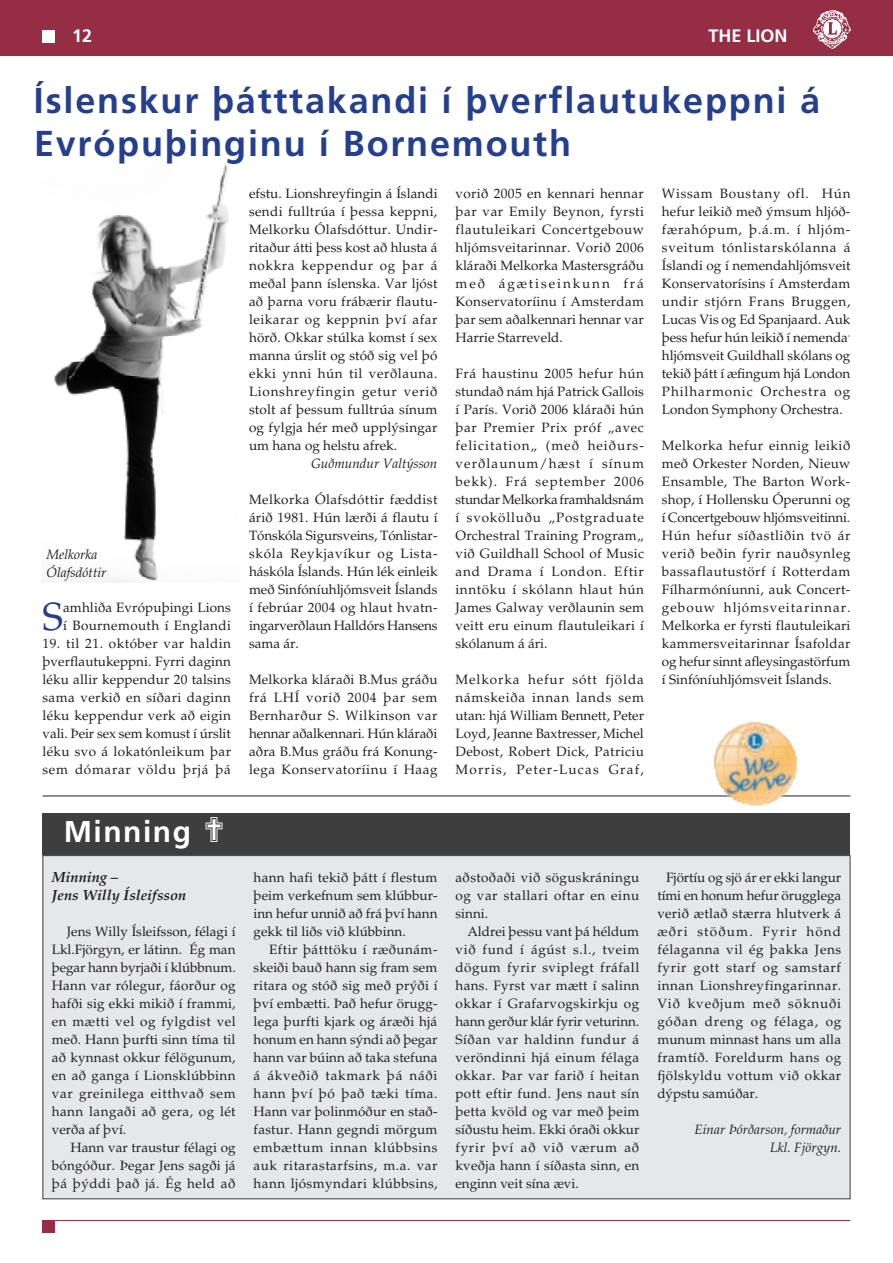
<style>
.page{position:relative;width:893px;height:1263px;background:#fff}
.page>*{position:absolute;margin:0;border:0;box-sizing:border-box;transform-origin:0 0}
.t1{font:39.15px "Palatino";color:#253f8e}
.t2{font:700 36px/43.2px "Frutiger";letter-spacing:.05em;color:#253f8e}
.t3{font:700 30px "Frutiger";letter-spacing:.05em;color:#fff}
.t4{font:700 18px "Frutiger";color:#fff}
.t5{font:italic 700 14.7px/18px "Palatino";color:#231f20}
.t6{font:13.5px/18px "Palatino";letter-spacing:.015em;color:#231f20;text-align:justify}
.t7{font:italic 13.5px/18px "Palatino";color:#231f20;text-align:right}
</style>
<div class="page">
<div style="left:0;top:0;width:893px;height:55px;background:#952e45"></div>
<hr style="left:43px;top:1220px;width:807px;height:1px;background:#952e45">
<div style="left:43px;top:1220px;width:12px;height:13px;background:#952e45"></div>
<div style="left:43px;top:30px;width:12px;height:13px;background:#fff"></div>
<img style="left:813px;top:10px;width:38px;height:39px">
<img style="left:54px;top:164px;width:175px;height:419px">
<hr style="left:43px;top:795px;width:807px;height:1px;background:#231f20">
<div style="left:43px;top:813px;width:807px;height:43px;background:#3e3e3f"></div>
<div style="left:43px;top:855px;width:807px;height:344px;background:#e6e7e9"></div>
<img style="left:714px;top:722px;width:83px;height:83px">
<h3 class="t4" style="left:72px;top:26px;width:22px">12</h3>
<h3 class="t4" style="left:708px;top:26px;width:81px">THE LION</h3>
<h2 class="t2" style="left:34px;top:79px;width:788px">Íslenskur þátttakandi í þverflautukeppni á<br>Evrópuþinginu í Bornemouth</h2>
<p class="t7" style="left:47px;top:546px;width:61px;text-align:left">Melkorka<br>Ólafsdóttir</p>
<h1 class="t1" style="left:43px;top:594px;width:22px">S</h1>
<p class="t6" style="left:63px;top:599px;width:169px">amhliða Evrópuþingi Lions í Bournemouth í Englandi</p>
<p class="t6" style="left:43px;top:635px;width:190px">19. til 21. október var haldin þver-flautukeppni. Fyrri daginn léku allir keppendur 20 talsins sama verkið en síðari daginn léku keppendur verk að eigin vali. Þeir sex sem komust í úrslit léku svo á lokatónleikum þar sem dómarar völdu þrjá þá</p>
<p class="t6" style="left:249px;top:185px;width:190px">efstu. Lionshreyfingin á Íslandi sendi fulltrúa í þessa keppni, Melkorku Ólafsdóttur. Undir&shy;ritaður átti þess kost að hlusta á nokkra keppendur og þar á meðal þann íslenska. Var ljóst að þarna voru frábærir flautu&shy;leikarar og keppnin því afar hörð. Okkar stúlka komst í sex manna úrslit og stóð sig vel þó ekki ynni hún til verðlauna.<br>Lionshreyfingin getur verið stolt af þessum fulltrúa sínum og fylgja hér með upplýsingar um hana og helstu afrek.</p>
<p class="t7" style="left:311px;top:455px;width:128px">Guðmundur Valtýsson</p>
<p class="t6" style="left:249px;top:491px;width:190px">Melkorka Ólafsdóttir fæddist árið 1981. Hún lærði á flautu í Tónskóla Sigursveins, Tónlistar&shy;skóla Reykjavíkur og Lista&shy;háskóla Íslands. Hún lék einleik með Sinfóníuhljómsveit Íslands í febrúar 2004 og hlaut hvatn&shy;ingarverðlaun Halldórs Hansens sama ár.</p>
<p class="t6" style="left:249px;top:671px;width:190px">Melkorka kláraði B.Mus gráðu frá LHÍ vorið 2004 þar sem Bernharður S. Wilkinson var hennar aðalkennari. Hún kláraði aðra B.Mus gráðu frá Konung&shy;lega Konservatoríinu í Haag</p>
<h3 class="t3" style="left:64px;top:814px;width:129px">Minning</h3>
<p class="t5" style="left:52px;top:868px;width:136px">Minning –<br>Jens Willy Ísleifsson</p>
<p class="t6" style="left:52px;top:923px;width:185px;text-indent:15px">Jens Willy Ísleifsson, félagi í Lkl.Fjörgyn, er látinn. Ég man þegar hann byrjaði í klúbbnum.<br>Hann var rólegur, fáorður og hafði sig ekki mikið í frammi, en mætti vel og fylgdist vel með. Hann þurfti sinn tíma til að kynnast okkur félögunum, en að ganga í Lionsklúbbinn var greinilega eitthvað sem hann langaði að gera, og lét verða af því.</p>
<p class="t6" style="left:52px;top:1139px;width:185px;text-indent:19px">Hann var traustur félagi og bóngóður. Þegar Jens sagði já þá þýddi það já. Ég held að</p>
<p class="t6" style="left:254px;top:869px;width:185px">hann hafi tekið þátt í flestum þeim verkefnum sem klúbbur&shy;inn hefur unnið að frá því hann gekk til liðs við klúbbinn.</p>
<p class="t6" style="left:254px;top:941px;width:185px;text-indent:16px">Eftir þátttöku í ræðu-nám&shy;skeiði bauð hann sig fram sem ritara og stóð sig með prýði í því embætti. Það hefur örugg&shy;lega þurfti kjark og áræði hjá honum en hann sýndi að þegar hann var búinn að taka stefuna á ákveðið takmark þá náði hann því þó það tæki tíma.<br>Hann var þolinmóður en stað&shy;fastur. Hann gegndi mörgum embættum innan klúbbsins auk ritarastarfsins, m.a. var hann ljósmyndari klúbbsins,</p>
<p class="t6" style="left:455px;top:185px;width:190px">vorið 2005 en kennari hennar þar var Emily Beynon, fyrsti flautuleikari Concertgebouw hljómsveitarinnar. Vorið 2006 kláraði Melkorka Mastersgráðu með ágætis- einkunn frá Konservatoríinu í Amsterdam þar sem aðalkennari hennar var Harrie Starreveld.</p>
<p class="t6" style="left:455px;top:365px;width:190px">Frá haustinu 2005 hefur hún stundað nám hjá Patrick Gallois í París. Vorið 2006 kláraði hún þar Premier Prix próf „avec felicitation„ (með heiðurs&shy;verðlaunum/hæst í sínum bekk). Frá september 2006 stundar Melkorka framhaldsnám í svokölluðu „Postgraduate Orchestral Training Program„ við Guildhall School of Music and Drama í London. Eftir inntöku í skólann hlaut hún James Galway verðlaunin sem veitt eru einum flautuleikari í skólanum á ári.</p>
<p class="t6" style="left:455px;top:671px;width:190px">Melkorka hefur sótt fjölda námskeiða innan lands sem utan: hjá William Bennett, Peter Loyd, Jeanne Baxtresser, Michel Debost, Robert Dick, Patriciu Morris, Peter-Lucas Graf,</p>
<p class="t6" style="left:662px;top:185px;width:190px">Wissam Boustany ofl. Hún hefur leikið með ýmsum hljóð&shy;færahópum, þ.á.m. í hljóm&shy;sveitum tónlistarskólanna á Íslandi og í nemendahljómsveit Konservatorísins í Amsterdam undir stjórn Frans Bruggen, Lucas Vis og Ed Spanjaard. Auk þess hefur hún leikið í nemenda&shy;hljómsveit Guildhall skólans og tekið þátt í æfingum hjá London Philharmonic Orchestra og London Symphony Orchestra.</p>
<p class="t6" style="left:662px;top:437px;width:190px">Melkorka hefur einnig leikið með Orkester Norden, Nieuw Ensamble, The Barton Work&shy;shop, í Hollensku Óperunni og í Concertgebouw hljómsveitinni.<br>Hún hefur síðastliðin tvö ár verið beðin fyrir nauðsynleg bassaflautustörf í Rotterdam Fílharmóníunni, auk Concert&shy;gebouw hljómsveitarinnar.<br>Melkorka er fyrsti flautuleikari kammersveitarinnar Ísafoldar og hefur sinnt afleysingastörfum í Sinfóníuhljómsveit Íslands.</p>
<p class="t6" style="left:455px;top:869px;width:185px">aðstoðaði við söguskráningu og var stallari oftar en einu sinni.</p>
<p class="t6" style="left:455px;top:923px;width:185px;text-indent:12px">Aldrei þessu vant þá héldum við fund í ágúst s.l., tveim dögum fyrir sviplegt fráfall hans. Fyrst var mætt í salinn okkar í Grafarvogskirkju og hann gerður klár fyrir veturinn.<br>Síðan var haldinn fundur á veröndinni hjá einum félaga okkar. Þar var farið í heitan pott eftir fund. Jens naut sín þetta kvöld og var með þeim síðustu heim. Ekki óraði okkur fyrir því að við værum að kveðja hann í síðasta sinn, en enginn veit sína ævi.</p>
<p class="t6" style="left:657px;top:869px;width:185px;text-indent:9px">Fjörtíu og sjö ár er ekki langur tími en honum hefur örugglega verið ætlað stærra hlutverk á æðri stöðum. Fyrir hönd félaganna vil ég þakka Jens fyrir gott starf og samstarf innan Lionshreyfingarinnar.<br>Við kveðjum með söknuði góðan dreng og félaga, og munum minnast hans um alla framtíð. Foreldurm hans og fjölskyldu vottum við okkar dýpstu samúðar.</p>
<p class="t7" style="left:695px;top:1121px;width:148px">Einar Þórðarson, formaður<br>Lkl. Fjörgyn.</p>
</div>
